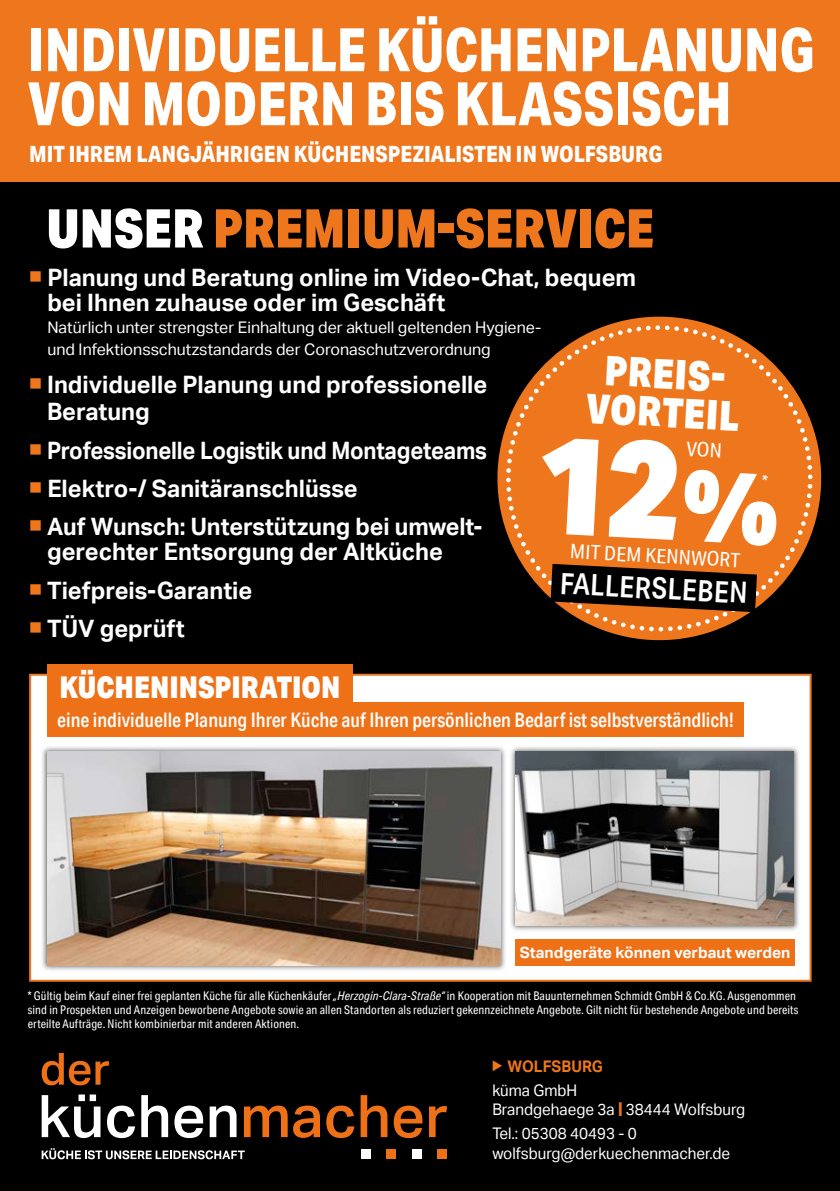
<style>
.page{position:relative;width:840px;height:1191px;background:#fff}
.page>*{position:absolute;margin:0;border:0;box-sizing:border-box;transform-origin:0 0}
.t1{font:800 60px/54px "Aktiv Grotesk Cd";color:#fff;scale:.95 1}
.t2{font:900 53.4px "Aktiv Grotesk Cd";color:#ee761c}
.t3{font:900 40.8px/38.2px "Aktiv Grotesk Cd";color:#fff;text-align:center}
.t4{font:900 30px "Aktiv Grotesk Cd";color:#fff}
.t5{font:500 29.4px "Aktiv Grotesk Cd";color:#fff;scale:1.05 1}
.t6{font:700 24px/25px "Aktiv Grotesk";color:#fff}
.t7{font:700 24px "Aktiv Grotesk";color:#fff;scale:.92 1}
.t8{font:800 22.4px "Aktiv Grotesk Cd";color:#fff}
.t9{font:500 20px "Aktiv Grotesk Cd";color:#fff}
.t10{font:19.8px "Aktiv Grotesk Cd";color:#fff;scale:1.05 1}
.t11{font:16px/22px "Aktiv Grotesk";color:#fff}
.t12{font:16px/19.6px "Aktiv Grotesk";color:#fff;scale:.95 1}
.t13{font:700 16px "Aktiv Grotesk";color:#ee761c;scale:.95 1}
.t14{font:700 15.6px "Aktiv Grotesk";color:#fff}
.t15{font:12px/14px "Aktiv Grotesk Cd";letter-spacing:.01em;color:#fff}
.s1{color:#fff}
.s2{font-weight:400;font-size:22px;color:#ee761c}
.s3{font-style:italic}
.s4{font-weight:800;color:#ee761c}
</style>
<div class="page">
<div style="left:0;top:0;width:839px;height:1191px;background:#000"></div>
<svg style="left:107px;top:1105px;width:28px;height:33px"></svg>
<svg style="left:141px;top:1095px;width:27px;height:42px"></svg>
<svg style="left:174px;top:1105px;width:29px;height:33px"></svg>
<svg style="left:209px;top:1105px;width:27px;height:32px"></svg>
<svg style="left:244px;top:1105px;width:43px;height:32px"></svg>
<svg style="left:293px;top:1105px;width:27px;height:32px"></svg>
<svg style="left:326px;top:1105px;width:28px;height:33px"></svg>
<svg style="left:360px;top:1095px;width:27px;height:42px"></svg>
<svg style="left:393px;top:1105px;width:29px;height:33px"></svg>
<svg style="left:429px;top:1106px;width:18px;height:31px"></svg>
<svg style="left:42px;top:1053px;width:67px;height:32px"></svg>
<svg style="left:42px;top:1094px;width:58px;height:44px"></svg>
<div style="left:386px;top:1149px;width:10px;height:10px;background:#ee7118"></div>
<div style="left:360px;top:1149px;width:10px;height:10px;background:#fff"></div>
<div style="left:437px;top:1149px;width:10px;height:10px;background:#ee7118"></div>
<div style="left:411px;top:1149px;width:10px;height:10px;background:#fff"></div>
<svg style="left:42px;top:1148px;width:202px;height:11px"></svg>
<div style="left:0;top:0;width:839px;height:181px;background:#ee761c"></div>
<svg style="left:29px;top:673px;width:782px;height:308px;background:#faefe6"></svg>
<div style="left:47px;top:664px;width:305px;height:46px;background:#ee7118"></div>
<div style="left:47px;top:703px;width:696px;height:34px;background:#ee7118"></div>
<img style="left:41px;top:745px;width:758px;height:227px">
<img style="left:514px;top:751px;width:279px;height:175px">
<img style="left:47px;top:751px;width:453px;height:214px">
<div style="left:514px;top:939px;width:280px;height:26px;background:#ee7118"></div>
<svg style="left:497px;top:316px;width:325px;height:325px"></svg>
<svg style="left:506px;top:325px;width:306px;height:306px"></svg>
<h1 class="t1" style="left:28px;top:22px;width:829px">INDIVIDUELLE KÜCHENPLANUNG<br>VON MODERN BIS KLASSISCH</h1>
<h3 class="t8" style="left:29px;top:140px;width:634px">MIT IHREM LANGJÄHRIGEN KÜCHENSPEZIALISTEN IN WOLFSBURG</h3>
<h2 class="t2" style="left:46px;top:194px;width:609px"><span class="s1">UNSER</span> PREMIUM-SERVICE</h2>
<h3 class="t6" style="left:47px;top:265px;width:590px;text-indent:-18px"><span class="s2">■</span> Planung und Beratung online im Video-Chat, bequem bei Ihnen zuhause oder im Geschäft</h3>
<h3 class="t11" style="left:47px;top:316px;width:495px">Natürlich unter strengster Einhaltung der aktuell geltenden Hygiene&shy;und Infektionsschutzstandards der Coronaschutzverordnung</h3>
<h3 class="t6" style="left:47px;top:371px;width:441px;line-height:27px;text-indent:-18px"><span class="s2">■</span> Individuelle Planung und professionelle<br>Beratung</h3>
<h3 class="t7" style="left:29px;top:436px;width:499px"><span class="s2">■</span> Professionelle Logistik und Montageteams</h3>
<h3 class="t6" style="left:29px;top:476px;width:330px"><span class="s2">■</span> Elektro-/ Sanitäranschlüsse</h3>
<h3 class="t6" style="left:47px;top:514px;width:436px;text-indent:-18px"><span class="s2">■</span> Auf Wunsch: Unterstützung bei umwelt&shy;gerechter Entsorgung der Altküche</h3>
<h3 class="t6" style="left:29px;top:578px;width:225px"><span class="s2">■</span> Tiefpreis-Garantie</h3>
<h3 class="t6" style="left:29px;top:616px;width:157px"><span class="s2">■</span> TÜV geprüft</h3>
<h3 class="t3" style="left:589px;top:350px;width:166px;rotate:3deg">PREIS-<br>VORTEIL</h3>
<h3 class="t10" style="left:570px;top:539px;width:163px;rotate:3deg">MIT DEM KENNWORT</h3>
<h3 class="t5" style="left:560px;top:565px;width:180px;rotate:3deg">FALLERSLEBEN</h3>
<h3 class="t4" style="left:59px;top:668px;width:282px">KÜCHENINSPIRATION</h3>
<h3 class="t9" style="left:57px;top:708px;width:677px">eine individuelle Planung Ihrer Küche auf Ihren persönlichen Bedarf ist selbstverständlich!</h3>
<p class="t14" style="left:519px;top:943px;width:272px">Standgeräte können verbaut werden</p>
<p class="t15" style="left:28px;top:988px;width:771px">* Gültig beim Kauf einer frei geplanten Küche für alle Küchenkäufer <span class="s3">„Herzogin-Clara-Straße“</span> in Kooperation mit Bauunternehmen Schmidt GmbH &amp; Co.KG. Ausgenommen sind in Prospekten und Anzeigen beworbene Angebote sowie an allen Standorten als reduziert gekennzeichnete Angebote. Gilt nicht für bestehende Angebote und bereits erteilte Aufträge. Nicht kombinierbar mit anderen Aktionen.</p>
<h3 class="t13" style="left:507px;top:1057px;width:102px">WOLFSBURG</h3>
<h3 class="t12" style="left:492px;top:1080px;width:267px">küma GmbH<br>Brandgehaege 3a <span class="s4">|</span> 38444 Wolfsburg</h3>
<h3 class="t12" style="left:492px;top:1123px;width:252px">Tel.: 05308 40493 - 0 wolfsburg@derkuechenmacher.de</h3>
</div>
